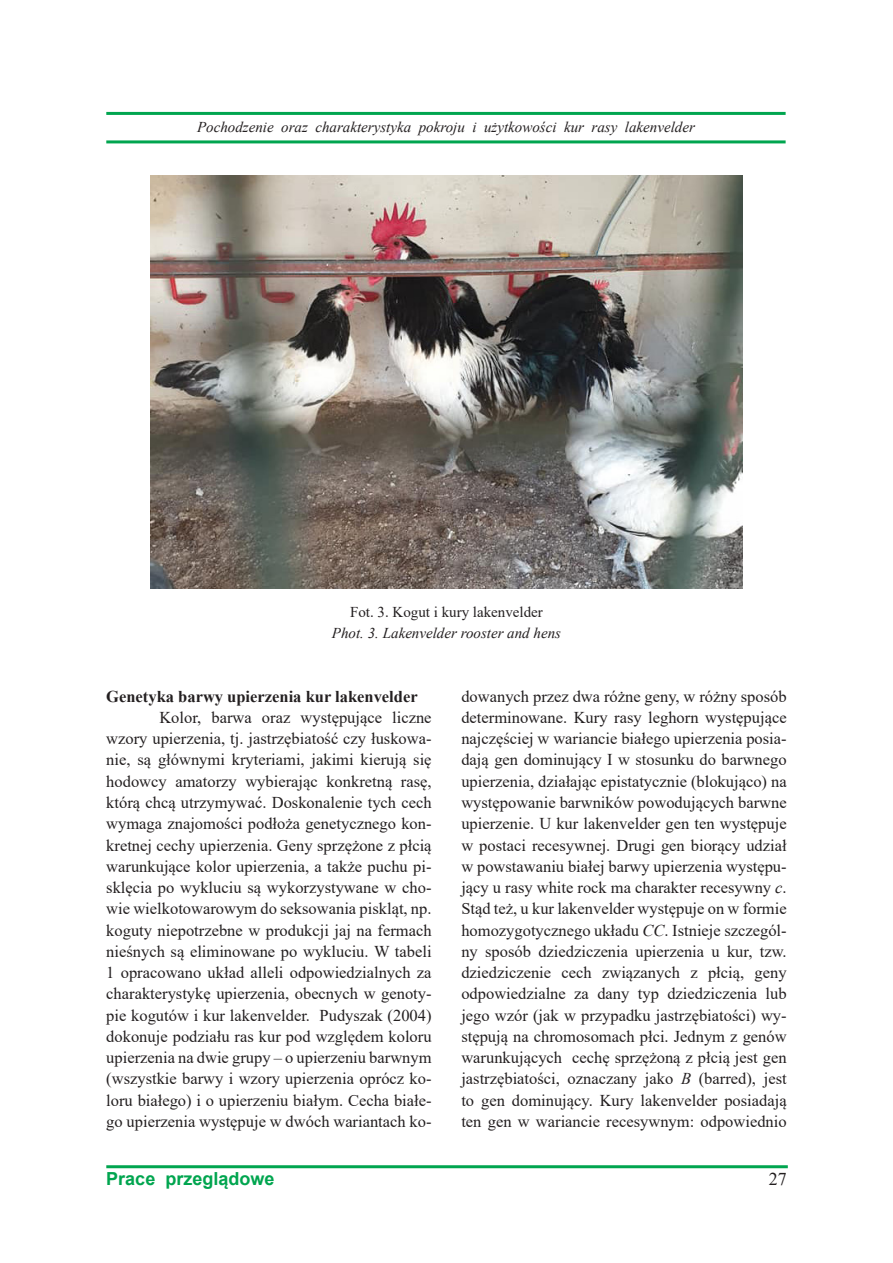
<style>
.page{position:relative;width:893px;height:1263px;background:#fff}
.page>*{position:absolute;margin:0;border:0;box-sizing:border-box;transform-origin:0 0}
.t1{font:700 18px "Arial";color:#00a54f}
.t2{font:18px "Times New Roman";color:#231f20}
.Normalny{font:16.5px/21.3px "Times New Roman";color:#231f20;text-align:justify}
.Normalny-2{font:700 16.5px "Times New Roman";color:#231f20}
.Normalny-3{font:italic 15px "Times New Roman";color:#231f20}
.Normalny-4{font:15px "Times New Roman";color:#231f20}
.s1{font-style:italic}
</style>
<div class="page">
<hr style="left:106px;top:112px;width:680px;height:3px;background:#00a54f">
<hr style="left:106px;top:140px;width:680px;height:3px;background:#00a54f">
<hr style="left:106px;top:1165px;width:682px;height:3px;background:#00a54f">
<img style="left:151px;top:176px;width:591px;height:412px">
<p class="Normalny-3" style="left:197px;top:117px;width:499px">Pochodzenie oraz charakterystyka pokroju i użytkowości kur rasy lakenvelder</p>
<p class="Normalny-4" style="left:350px;top:601px;width:194px">Fot. 3. Kogut i kury lakenvelder</p>
<p class="Normalny-3" style="left:332px;top:622px;width:230px">Phot. 3. Lakenvelder rooster and hens</p>
<p class="Normalny-2" style="left:106px;top:684px;width:313px">Genetyka barwy upierzenia kur lakenvelder</p>
<p class="Normalny" style="left:106px;top:706px;width:327px;text-indent:53px">Kolor, barwa oraz występujące liczne wzory upierzenia, tj. jastrzębiatość czy łuskowa&shy;nie, są głównymi kryteriami, jakimi kierują się hodowcy amatorzy wybierając konkretną rasę, którą chcą utrzymywać. Doskonalenie tych cech wymaga znajomości podłoża genetycznego kon&shy;kretnej cechy upierzenia. Geny sprzężone z płcią warunkujące kolor upierzenia, a także puchu pi&shy;sklęcia po wykluciu są wykorzystywane w cho&shy;wie wielkotowarowym do seksowania piskląt, np. koguty niepotrzebne w produkcji jaj na fermach nieśnych są eliminowane po wykluciu. W tabeli 1 opracowano układ alleli odpowiedzialnych za charakterystykę upierzenia, obecnych w genoty&shy;pie kogutów i kur lakenvelder. Pudyszak (2004) dokonuje podziału ras kur pod względem koloru upierzenia na dwie grupy – o upierzeniu barwnym (wszystkie barwy i wzory upierzenia oprócz ko&shy;loru białego) i o upierzeniu białym. Cecha białe&shy;go upierzenia występuje w dwóch wariantach ko-</p>
<p class="Normalny" style="left:461px;top:685px;width:327px">dowanych przez dwa różne geny, w różny sposób determinowane. Kury rasy leghorn występujące najczęściej w wariancie białego upierzenia posia&shy;dają gen dominujący I w stosunku do barwnego upierzenia, działając epistatycznie (blokująco) na występowanie barwników powodujących barwne upierzenie. U kur lakenvelder gen ten występuje w postaci recesywnej. Drugi gen biorący udział w powstawaniu białej barwy upierzenia występu&shy;jący u rasy white rock ma charakter recesywny <span class="s1">c</span>.<br>Stąd też, u kur lakenvelder występuje on w formie homozygotycznego układu <span class="s1">CC</span>. Istnieje szczegól&shy;ny sposób dziedziczenia upierzenia u kur, tzw. dziedziczenie cech związanych z płcią, geny odpowiedzialne za dany typ dziedziczenia lub jego wzór (jak w przypadku jastrzębiatości) wy&shy;stępują na chromosomach płci. Jednym z genów warunkujących cechę sprzężoną z płcią jest gen jastrzębiatości, oznaczany jako <span class="s1">B</span> (barred), jest to gen dominujący. Kury lakenvelder posiadają ten gen w wariancie recesywnym: odpowiednio</p>
<p class="t1" style="left:106px;top:1166px;width:170px">Prace przeglądowe</p>
<p class="t2" style="left:769px;top:1166px;width:19px">27</p>
</div>
